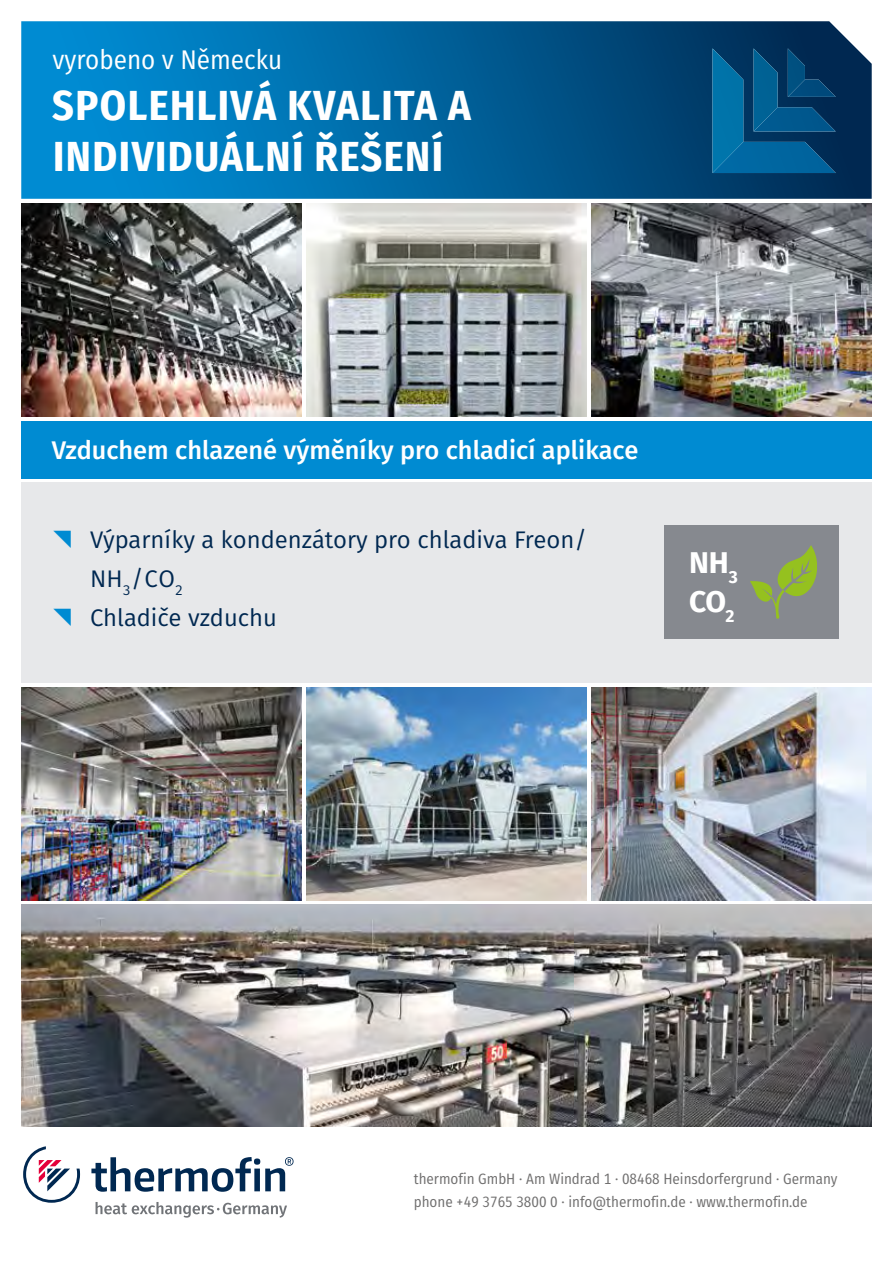
<style>
.page{position:relative;width:893px;height:1263px;background:#fff}
.page>*{position:absolute;margin:0;border:0;box-sizing:border-box;transform-origin:0 0}
.t1{font:700 42px/51px "Fira Sans Condensed";letter-spacing:.035em;color:#fff}
.t2{font:700 30px/39px "Fira Sans";color:#fff}
.t3{font:27px "Fira Sans Condensed";color:#fff}
.t4{font:500 25.5px "Fira Sans";color:#fff}
.t5{font:24px/39px "Fira Sans";color:#002851}
.t6{font:15px/22.6px "Fira Sans Condensed";color:#706f6f}
</style>
<div class="page">
<div style="left:21px;top:483px;width:851px;height:200px;background:#e7e8ea"></div>
<div style="left:21px;top:421px;width:851px;height:57px;background:#008bd2"></div>
<svg style="left:21px;top:21px;width:851px;height:178px;background:#0266a0"></svg>
<svg style="left:712px;top:48px;width:124px;height:125px;background:#025283"></svg>
<svg style="left:23px;top:1146px;width:271px;height:71px"></svg>
<img style="left:591px;top:203px;width:281px;height:213px">
<img style="left:21px;top:905px;width:851px;height:222px">
<div style="left:665px;top:525px;width:174px;height:114px;background:#86898f"></div>
<img style="left:306px;top:687px;width:281px;height:213px">
<svg style="left:750px;top:545px;width:67px;height:74px"></svg>
<img style="left:591px;top:687px;width:281px;height:213px">
<img style="left:21px;top:687px;width:281px;height:213px">
<img style="left:21px;top:203px;width:281px;height:213px">
<img style="left:306px;top:203px;width:281px;height:213px">
<h3 class="t3" style="left:52px;top:39px;width:231px">vyrobeno v Německu</h3>
<h1 class="t1" style="left:52px;top:77px;width:420px">SPOLEHLIVÁ KVALITA A<br>INDIVIDUÁLNÍ ŘEŠENÍ</h1>
<h3 class="t4" style="left:52px;top:430px;width:588px">Vzduchem chlazené výměníky pro chladicí aplikace</h3>
<h3 class="t5" style="left:90px;top:519px;width:498px">Výparníky a kondenzátory pro chladiva Freon/<br>NH<sub>3</sub>/CO<sub>2<br></sub>Chladiče vzduchu</h3>
<h2 class="t2" style="left:689px;top:541px;width:50px">NH<sub>3<br></sub>CO<sub>2</sub></h2>
<p class="t6" style="left:414px;top:1167px;width:425px">thermofin GmbH · Am Windrad 1 · 08468 Heinsdorfergrund · Germany phone +49 3765 3800 0 · info@thermofin.de · www.thermofin.de</p>
</div>
